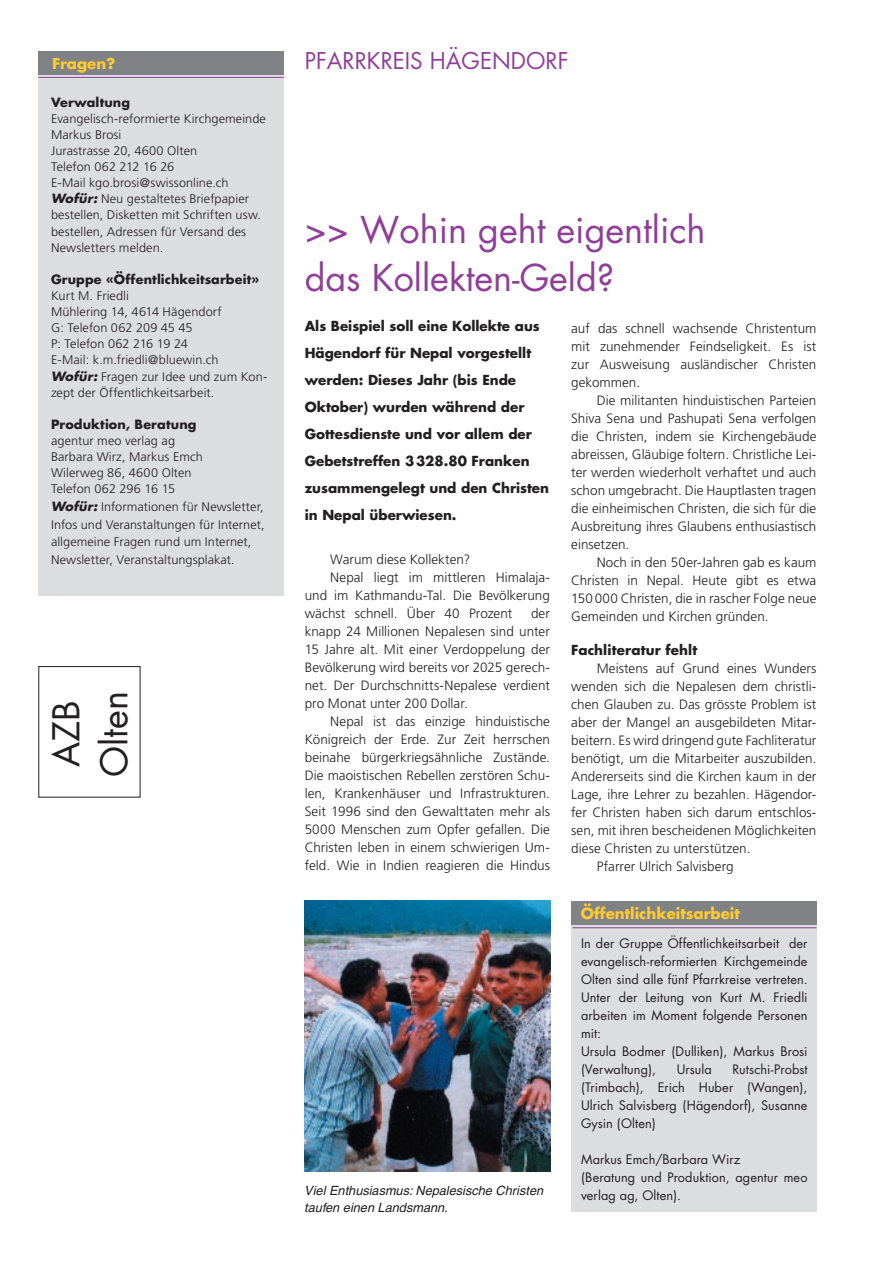
<style>
.page{position:relative;width:893px;height:1263px;background:#fff}
.page>*{position:absolute;margin:0;border:0;box-sizing:border-box;transform-origin:0 0}
._05_Titel_1{font:36px "Futura";color:#8f3f97}
._05_Titel_1-2{font:36px "Futura";color:#231f20}
._04_Titel_2{font:22.5px "Futura";color:#8f3f97}
.haupttitel2{font:700 15px "Futura";color:#fecb31}
.haupttitel2-2{font:700 14.7px "Futura";color:#fecb31}
._01_Fliesstext_normal{font:300 13.5px/18px "Frutiger";color:#231f20;text-align:justify}
._02_Leadin{font:700 13.5px/27px "Futura";color:#231f20}
._03_Zwischentitel_Fliesstext{font:700 13.5px "Futura";letter-spacing:.01em;color:#231f20}
._07_Kasten{font:12.75px/18px "Futura";letter-spacing:.01em;color:#231f20;text-align:justify}
.Legenden{font:italic 12.75px/16.5px "Helvetica";color:#231f20}
._01_Fliesstext_normal-2{font:300 12.45px/16px "Frutiger";letter-spacing:.005em;color:#231f20}
._03_Zwischentitel_Fliesstext-2{font:700 12.45px "Futura";letter-spacing:.01em;color:#231f20}
.s1{font-family:"Futura";font-weight:700;font-style:italic}
</style>
<div class="page">
<div style="left:38px;top:73px;width:246px;height:523px;background:#dcdddf"></div>
<div style="left:38px;top:52px;width:246px;height:23px;background:#808285"></div>
<hr style="left:38px;top:77px;width:246px;height:1px;background:#8f3f97">
<img style="left:305px;top:900px;width:245px;height:271px">
<div style="left:571px;top:923px;width:245px;height:289px;background:#dcdddf"></div>
<div style="left:571px;top:901px;width:245px;height:24px;background:#808285"></div>
<hr style="left:572px;top:927px;width:244px;height:1px;background:#8f3f97">
<p class="haupttitel2-2" style="left:52px;top:53px;width:65px">Fragen?</p>
<p class="_03_Zwischentitel_Fliesstext-2" style="left:51px;top:93px;width:81px">Verwaltung</p>
<p class="_01_Fliesstext_normal-2" style="left:51px;top:110px;width:216px">Evangelisch-reformierte Kirchgemeinde</p>
<p class="_01_Fliesstext_normal-2" style="left:51px;top:127px;width:72px">Markus Brosi</p>
<p class="_01_Fliesstext_normal-2" style="left:51px;top:143px;width:148px">Jurastrasse 20, 4600 Olten</p>
<p class="_01_Fliesstext_normal-2" style="left:51px;top:159px;width:125px">Telefon 062 212 16 26</p>
<p class="_01_Fliesstext_normal-2" style="left:51px;top:175px;width:179px">E-Mail kgo.brosi@swissonline.ch</p>
<p class="_01_Fliesstext_normal-2" style="left:51px;top:191px;width:211px"><span class="s1">Wofür:</span> Neu gestaltetes Briefpapier bestellen, Disketten mit Schriften usw. bestellen, Adressen für Versand des Newsletters melden.</p>
<p class="_03_Zwischentitel_Fliesstext-2" style="left:51px;top:271px;width:210px">Gruppe «Öffentlichkeitsarbeit»</p>
<p class="_01_Fliesstext_normal-2" style="left:51px;top:288px;width:79px">Kurt M. Friedli</p>
<p class="_01_Fliesstext_normal-2" style="left:51px;top:304px;width:172px">Mühlering 14, 4614 Hägendorf</p>
<p class="_01_Fliesstext_normal-2" style="left:51px;top:320px;width:143px">G: Telefon 062 209 45 45</p>
<p class="_01_Fliesstext_normal-2" style="left:51px;top:336px;width:138px">P: Telefon 062 216 19 24</p>
<p class="_01_Fliesstext_normal-2" style="left:51px;top:352px;width:169px">E-Mail: k.m.friedli@bluewin.ch</p>
<p class="_01_Fliesstext_normal-2" style="left:51px;top:368px;width:218px"><span class="s1">Wofür:</span> Fragen zur Idee und zum Kon&shy;zept der Öffentlichkeitsarbeit.</p>
<p class="_03_Zwischentitel_Fliesstext-2" style="left:51px;top:416px;width:147px">Produktion, Beratung</p>
<p class="_01_Fliesstext_normal-2" style="left:51px;top:433px;width:126px">agentur meo verlag ag</p>
<p class="_01_Fliesstext_normal-2" style="left:51px;top:449px;width:153px">Barbara Wirz, Markus Emch</p>
<p class="_01_Fliesstext_normal-2" style="left:51px;top:465px;width:142px">Wilerweg 86, 4600 Olten</p>
<p class="_01_Fliesstext_normal-2" style="left:51px;top:481px;width:126px">Telefon 062 296 16 15</p>
<p class="_01_Fliesstext_normal-2" style="left:51px;top:498px;width:215px;line-height:17.5px"><span class="s1">Wofür:</span> Informationen für Newsletter, Infos und Veranstaltungen für Internet, allgemeine Fragen rund um Internet, Newsletter, Veranstaltungsplakat.</p>
<p class="_05_Titel_1-2" style="left:41px;top:767px;width:68px;rotate:-90deg">AZB</p>
<p class="_05_Titel_1-2" style="left:89px;top:777px;width:87px;rotate:-90deg">Olten</p>
<p class="_04_Titel_2" style="left:305px;top:45px;width:265px">PFARRKREIS HÄGENDORF</p>
<p class="_05_Titel_1" style="left:305px;top:205px;width:402px">&gt;&gt; Wohin geht eigentlich</p>
<p class="_05_Titel_1" style="left:305px;top:253px;width:311px">das Kollekten-Geld?</p>
<p class="_02_Leadin" style="left:305px;top:312px;width:246px">Als Beispiel soll eine Kollekte aus<br>Hägendorf für Nepal vorgestellt werden: Dieses Jahr (bis Ende<br>Oktober) wurden während der<br>Gottesdienste und vor allem der<br>Gebetstreffen 3 328.80 Franken zusammengelegt und den Christen in Nepal überwiesen.</p>
<p class="_01_Fliesstext_normal" style="left:571px;top:319px;width:247px">auf das schnell wachsende Christentum mit zunehmender Feindseligkeit. Es ist zur Ausweisung ausländischer Christen gekommen.</p>
<p class="_01_Fliesstext_normal" style="left:571px;top:391px;width:247px;text-indent:26px">Die militanten hinduistischen Parteien Shiva Sena und Pashupati Sena verfolgen die Christen, indem sie Kirchengebäude abreissen, Gläubige foltern. Christliche Lei&shy;ter werden wiederholt verhaftet und auch schon umgebracht. Die Hauptlasten tragen die einheimischen Christen, die sich für die Ausbreitung ihres Glaubens enthusiastisch einsetzen.</p>
<p class="_01_Fliesstext_normal" style="left:571px;top:553px;width:247px;text-indent:26px">Noch in den 50er-Jahren gab es kaum Christen in Nepal. Heute gibt es etwa 150 000 Christen, die in rascher Folge neue Gemeinden und Kirchen gründen.</p>
<p class="_03_Zwischentitel_Fliesstext" style="left:571px;top:641px;width:128px">Fachliteratur fehlt</p>
<p class="_01_Fliesstext_normal" style="left:571px;top:659px;width:247px;text-indent:26px">Meistens auf Grund eines Wunders wenden sich die Nepalesen dem christli&shy;chen Glauben zu. Das grösste Problem ist aber der Mangel an ausgebildeten Mitar&shy;beitern. Es wird dringend gute Fachliteratur benötigt, um die Mitarbeiter auszubilden.<br>Andererseits sind die Kirchen kaum in der Lage, ihre Lehrer zu bezahlen. Hägendor&shy;fer Christen haben sich darum entschlos&shy;sen, mit ihren bescheidenen Möglichkeiten diese Christen zu unterstützen.</p>
<p class="_01_Fliesstext_normal" style="left:597px;top:857px;width:138px">Pfarrer Ulrich Salvisberg</p>
<p class="_01_Fliesstext_normal" style="left:330px;top:550px;width:142px">Warum diese Kollekten?</p>
<p class="_01_Fliesstext_normal" style="left:305px;top:568px;width:247px;text-indent:26px">Nepal liegt im mittleren Himalaja&shy;und im Kathmandu-Tal. Die Bevölkerung wächst schnell. Über 40 Prozent</p>
<p class="_01_Fliesstext_normal" style="left:305px;top:604px;width:247px;text-indent:226px">der knapp 24 Millionen Nepalesen sind unter 15 Jahre alt. Mit einer Verdoppelung der Bevölkerung wird bereits vor 2025 gerech&shy;net. Der Durchschnitts-Nepalese verdient pro Monat unter 200 Dollar.</p>
<p class="_01_Fliesstext_normal" style="left:305px;top:712px;width:247px;text-indent:26px">Nepal ist das einzige hinduistische Königreich der Erde. Zur Zeit herrschen beinahe bürgerkriegsähnliche Zustände.<br>Die maoistischen Rebellen zerstören Schu&shy;len, Krankenhäuser und Infrastrukturen.<br>Seit 1996 sind den Gewalttaten mehr als 5000 Menschen zum Opfer gefallen. Die Christen leben in einem schwierigen Um&shy;feld. Wie in Indien reagieren die Hindus</p>
<p class="Legenden" style="left:304px;top:1182px;width:240px">Viel Enthusiasmus: Nepalesische Christen taufen einen Landsmann.</p>
<p class="haupttitel2" style="left:581px;top:903px;width:161px">Öffentlichkeitsarbeit</p>
<p class="_07_Kasten" style="left:581px;top:934px;width:228px">In der Gruppe Öffentlichkeitsarbeit der evangelisch-reformierten Kirchgemeinde Olten sind alle fünf Pfarrkreise vertreten.<br>Unter der Leitung von Kurt M. Friedli arbeiten im Moment folgende Personen mit:</p>
<p class="_07_Kasten" style="left:581px;top:1042px;width:228px">Ursula Bodmer (Dulliken), Markus Brosi (Verwaltung),</p>
<p class="_07_Kasten" style="left:581px;top:1060px;width:228px;text-indent:152px">Rutschi-Probst (Trimbach), Erich Huber (Wangen), Ulrich Salvisberg (Hägendorf), Susanne Gysin (Olten)</p>
<p class="_07_Kasten" style="left:581px;top:1150px;width:161px">Markus Emch/Barbara Wirz</p>
<p class="_07_Kasten" style="left:581px;top:1168px;width:228px">(Beratung und Produktion, agentur meo verlag ag, Olten).</p>
<p class="_07_Kasten" style="left:677px;top:1060px;width:37px">Ursula</p>
</div>
